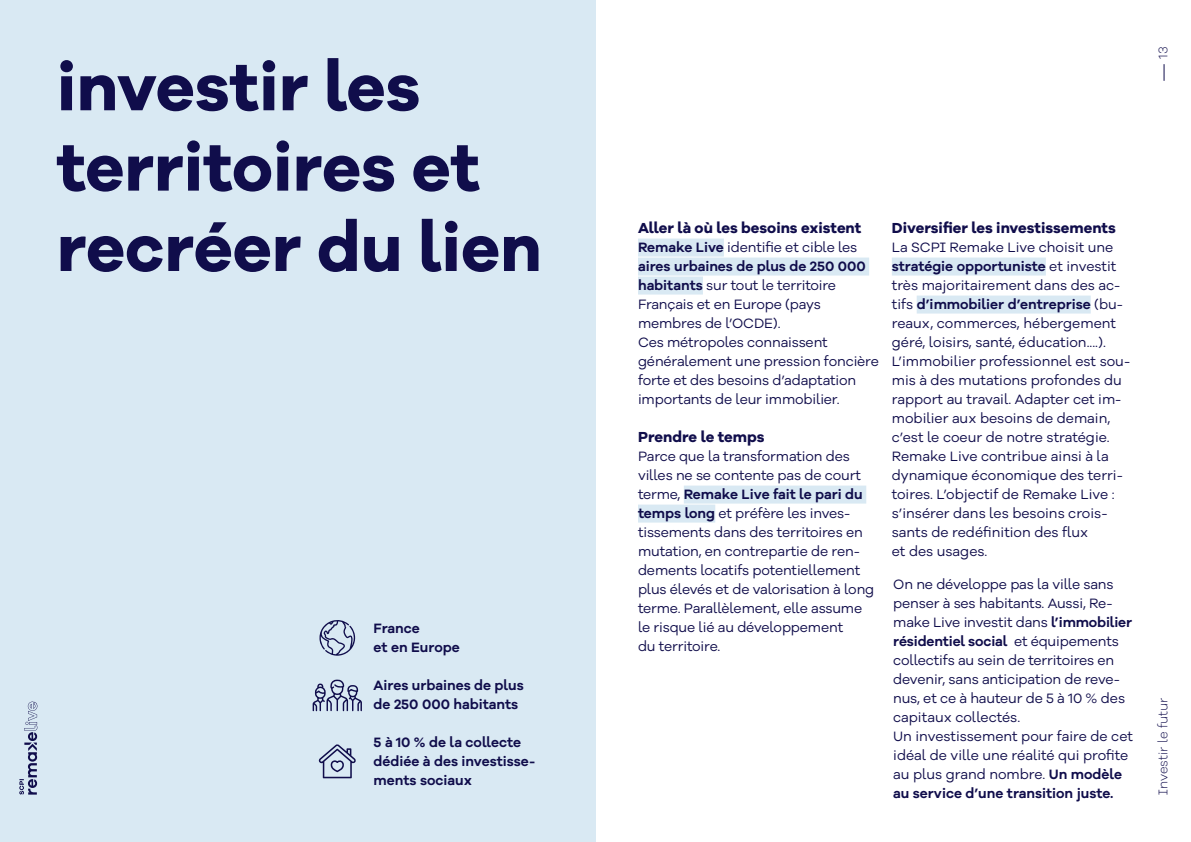
<style>
.page{position:relative;width:1191px;height:842px;background:#fff}
.page>*{position:absolute;margin:0;border:0;box-sizing:border-box;transform-origin:0 0}
.t1{font:700 67.7px/80.3px "Galano Grotesque Alt";color:#100d4b}
.t2{font:700 15px "Galano Grotesque Alt";color:#100d4b}
.t3{font:14px/19px "Galano Grotesque Alt";letter-spacing:-.01em;color:#100d4b}
.t4{font:600 14px/19px "Galano Grotesque Alt";color:#100d4b}
.t5{font:300 13px "Galano Grotesque Alt";color:#100d4b}
.s1{font-weight:600}
</style>
<div class="page">
<div style="left:0;top:0;width:595px;height:842px;background:#d9e9f3"></div>
<svg style="left:19px;top:702px;width:18px;height:93px"></svg>
<div style="left:638px;top:239px;width:86px;height:18px;background:#d9e9f3"></div>
<div style="left:638px;top:258px;width:231px;height:18px;background:#d9e9f3"></div>
<div style="left:638px;top:277px;width:65px;height:18px;background:#d9e9f3"></div>
<div style="left:684px;top:486px;width:182px;height:18px;background:#d9e9f3"></div>
<div style="left:638px;top:505px;width:77px;height:18px;background:#d9e9f3"></div>
<div style="left:891px;top:258px;width:154px;height:18px;background:#d9e9f3"></div>
<div style="left:916px;top:296px;width:174px;height:18px;background:#d9e9f3"></div>
<svg style="left:313px;top:679px;width:49px;height:32px"></svg>
<svg style="left:319px;top:744px;width:37px;height:34px"></svg>
<svg style="left:319px;top:620px;width:36px;height:36px"></svg>
<svg style="left:1163px;top:64px;width:1px;height:17px"></svg>
<h1 class="t1" style="left:57px;top:45px;width:487px">investir les territoires et recréer du lien</h1>
<p class="t4" style="left:373px;top:618px;width:88px">France<br>et en Europe</p>
<p class="t4" style="left:373px;top:675px;width:152px">Aires urbaines de plus de 250 000 habitants</p>
<p class="t4" style="left:373px;top:732px;width:163px">5 à 10 % de la collecte dédiée à des investisse&shy;ments sociaux</p>
<p class="t5" style="left:1154px;top:59px;width:14px;rotate:-90deg">13</p>
<p class="t2" style="left:638px;top:218px;width:225px">Aller là où les besoins existent</p>
<p class="t3" style="left:638px;top:237px;width:242px"><span class="s1">Remake Live</span> identifie et cible les <span class="s1">aires urbaines de plus de 250 000 habitants</span> sur tout le territoire<br>Français et en Europe (pays membres de l’OCDE).<br>Ces métropoles connaissent généralement une pression foncière forte et des besoins d’adaptation importants de leur immobilier.</p>
<p class="t2" style="left:638px;top:427px;width:128px">Prendre le temps</p>
<p class="t3" style="left:638px;top:446px;width:238px">Parce que la transformation des villes ne se contente pas de court terme, <span class="s1">Remake Live fait le pari du temps long</span> et préfère les inves&shy;tissements dans des territoires en mutation, en contrepartie de ren&shy;dements locatifs potentiellement plus élevés et de valorisation à long terme. Parallèlement, elle assume le risque lié au développement<br>du territoire.</p>
<p class="t2" style="left:891px;top:218px;width:225px">Diversifier les investissements</p>
<p class="t3" style="left:891px;top:237px;width:240px">La SCPI Remake Live choisit une <span class="s1">stratégie opportuniste</span> et investit très majoritairement dans des ac&shy;tifs <span class="s1">d’immobilier d’entreprise</span> (bu&shy;reaux, commerces, hébergement géré, loisirs, santé, éducation....).<br>L’immobilier professionnel est sou&shy;mis à des mutations profondes du rapport au travail. Adapter cet im&shy;mobilier aux besoins de demain, c’est le coeur de notre stratégie.<br>Remake Live contribue ainsi à la dynamique économique des terri&shy;toires. L’objectif de Remake Live : s’insérer dans les besoins crois&shy;sants de redéfinition des flux<br>et des usages.</p>
<p class="t3" style="left:893px;top:574px;width:241px">On ne développe pas la ville sans penser à ses habitants. Aussi, Re&shy;make Live investit dans <span class="s1">l’immobilier résidentiel social</span> et équipements collectifs au sein de territoires en devenir, sans anticipation de reve&shy;nus, et ce à hauteur de 5 à 10 % des capitaux collectés.<br>Un investissement pour faire de cet idéal de ville une réalité qui profite au plus grand nombre. <span class="s1">Un modèle au service d’une transition juste.</span></p>
<p class="t5" style="left:1154px;top:795px;width:98px;rotate:-90deg">Investir le futur</p>
</div>
